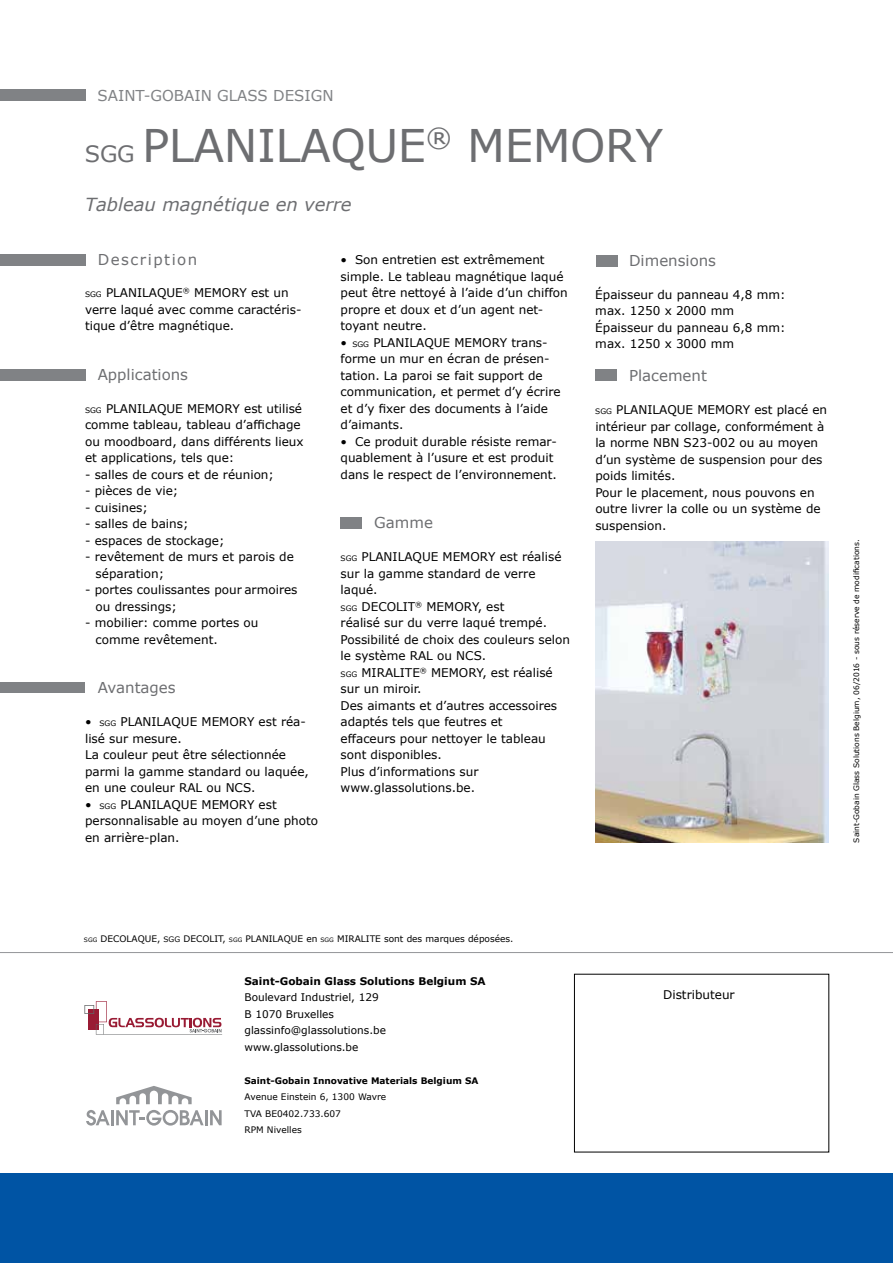
<style>
.page{position:relative;width:893px;height:1263px;background:#fff}
.page>*{position:absolute;margin:0;border:0;box-sizing:border-box;transform-origin:0 0}
.t1{font:45px "Verdana";letter-spacing:-.01em;color:#6d6e71}
.t2{font:italic 18px "Verdana";color:#6d6e71}
.t3{font:15px "Verdana";color:#6d6e71}
.t4{font:15px "Verdana";color:#808285}
.t5{font:15px "Verdana";letter-spacing:.1em;color:#6d6e71}
.t6{font:12px/16.5px "Verdana";color:#000}
.t7{font:10.5px/16.5px "Verdana";color:#000}
.t8{font:700 10.5px "Verdana";color:#000}
.t9{font:9px/16.5px "Verdana";color:#000}
.t10{font:700 9px "Verdana";color:#000}
.t11{font:7.5px "Verdana";color:#000}
.s1{font-size:22.5px}
.s2{font-size:7.5px}
.s3{font-size:6px}
</style>
<div class="page">
<div style="left:0;top:90px;width:85px;height:11px;background:#808285"></div>
<div style="left:0;top:254px;width:85px;height:11px;background:#808285"></div>
<div style="left:0;top:369px;width:85px;height:11px;background:#808285"></div>
<div style="left:595px;top:370px;width:22px;height:11px;background:#808285"></div>
<div style="left:596px;top:255px;width:21px;height:11px;background:#808285"></div>
<div style="left:341px;top:517px;width:21px;height:11px;background:#808285"></div>
<div style="left:0;top:682px;width:84px;height:11px;background:#808285"></div>
<div style="left:0;top:1174px;width:893px;height:89px;background:#0054a4"></div>
<img style="left:595px;top:541px;width:233px;height:302px">
<svg style="left:116px;top:1086px;width:76px;height:18px"></svg>
<hr style="left:111px;top:1110px;width:3px;height:15px;background:#939598">
<svg style="left:86px;top:1110px;width:24px;height:15px"></svg>
<svg style="left:116px;top:1110px;width:106px;height:15px"></svg>
<hr style="left:0;top:952px;width:893px;height:1px;background:#939598">
<svg style="left:84px;top:1001px;width:138px;height:34px"></svg>
<p class="t4" style="left:98px;top:85px;width:237px">SAINT-GOBAIN GLASS DESIGN</p>
<h1 class="t1" style="left:85px;top:114px;width:580px"><span class="s1">SGG</span> PLANILAQUE<sup>®</sup> MEMORY</h1>
<h2 class="t2" style="left:85px;top:192px;width:268px">Tableau magnétique en verre</h2>
<p class="t5" style="left:98px;top:250px;width:101px">Description</p>
<p class="t6" style="left:85px;top:285px;width:218px"><span class="s2">SGG</span> PLANILAQUE<sup>®</sup> MEMORY est un verre laqué avec comme caractéris&shy;tique d’être magnétique.</p>
<p class="t3" style="left:98px;top:364px;width:92px">Applications</p>
<p class="t6" style="left:85px;top:400px;width:220px"><span class="s2">SGG</span> PLANILAQUE MEMORY est utilisé comme tableau, tableau d’affichage ou moodboard, dans différents lieux et applications, tels que:</p>
<p class="t6" style="left:85px;top:466px;width:190px">- salles de cours et de réunion;</p>
<p class="t6" style="left:85px;top:483px;width:95px">- pièces de vie;</p>
<p class="t6" style="left:85px;top:499px;width:64px">- cuisines;</p>
<p class="t6" style="left:85px;top:516px;width:105px">- salles de bains;</p>
<p class="t6" style="left:85px;top:532px;width:141px">- espaces de stockage;</p>
<p class="t6" style="left:96px;top:549px;width:200px;text-indent:-11px">- revêtement de murs et parois de séparation;</p>
<p class="t6" style="left:96px;top:582px;width:203px;text-indent:-11px">- portes coulissantes pour armoires ou dressings;</p>
<p class="t6" style="left:96px;top:615px;width:164px;text-indent:-11px">- mobilier: comme portes ou comme revêtement.</p>
<p class="t3" style="left:98px;top:677px;width:80px">Avantages</p>
<p class="t6" style="left:85px;top:714px;width:225px">• <span class="s2">SGG</span> PLANILAQUE MEMORY est réa&shy;lisé sur mesure.<br>La couleur peut être sélectionnée parmi la gamme standard ou laquée, en une couleur RAL ou NCS.</p>
<p class="t6" style="left:85px;top:796px;width:235px">• <span class="s2">SGG</span> PLANILAQUE MEMORY est personnalisable au moyen d’une photo en arrière-plan.</p>
<p class="t6" style="left:341px;top:252px;width:229px">• Son entretien est extrêmement simple. Le tableau magnétique laqué peut être nettoyé à l’aide d’un chiffon propre et doux et d’un agent net&shy;toyant neutre.</p>
<p class="t6" style="left:341px;top:334px;width:222px">• <span class="s2">SGG</span> PLANILAQUE MEMORY trans&shy;forme un mur en écran de présen&shy;tation. La paroi se fait support de communication, et permet d’y écrire et d’y fixer des documents à l’aide d’aimants.</p>
<p class="t6" style="left:341px;top:433px;width:218px">• Ce produit durable résiste remar&shy;quablement à l’usure et est produit dans le respect de l’environnement.</p>
<p class="t3" style="left:374px;top:513px;width:60px">Gamme</p>
<p class="t6" style="left:341px;top:549px;width:231px"><span class="s2">SGG</span> PLANILAQUE MEMORY est réalisé sur la gamme standard de verre laqué.<br><span class="s2">SGG</span> DECOLIT<sup>®</sup> MEMORY, est<br>réalisé sur du verre laqué trempé.<br>Possibilité de choix des couleurs selon le système RAL ou NCS.<br><span class="s2">SGG</span> MIRALITE<sup>®</sup> MEMORY, est réalisé sur un miroir.<br>Des aimants et d’autres accessoires adaptés tels que feutres et<br>effaceurs pour nettoyer le tableau sont disponibles.<br>Plus d’informations sur www.glassolutions.be.</p>
<p class="t3" style="left:629px;top:250px;width:89px">Dimensions</p>
<p class="t6" style="left:595px;top:286px;width:192px">Épaisseur du panneau 4,8 mm: max. 1250 x 2000 mm<br>Épaisseur du panneau 6,8 mm: max. 1250 x 3000 mm</p>
<p class="t3" style="left:629px;top:365px;width:79px">Placement</p>
<p class="t6" style="left:595px;top:401px;width:233px"><span class="s2">SGG</span> PLANILAQUE MEMORY est placé en intérieur par collage, conformément à la norme NBN S23-002 ou au moyen d’un système de suspension pour des poids limités.<br>Pour le placement, nous pouvons en outre livrer la colle ou un système de suspension.</p>
<p class="t11" style="left:851px;top:842px;width:305px;rotate:-90deg">Saint-Gobain Glass Solutions Belgium, 06/2016 - sous réserve de modifications.</p>
<p class="t9" style="left:84px;top:931px;width:431px"><span class="s3">SGG</span> DECOLAQUE, <span class="s2">SGG</span> DECOLIT, <span class="s3">SGG</span> PLANILAQUE en <span class="s3">SGG</span> MIRALITE sont des marques déposées.</p>
<p class="t8" style="left:244px;top:973px;width:243px">Saint-Gobain Glass Solutions Belgium SA</p>
<p class="t7" style="left:244px;top:989px;width:143px">Boulevard Industriel, 129<br>B 1070 Bruxelles glassinfo@glassolutions.be www.glassolutions.be</p>
<p class="t10" style="left:244px;top:1074px;width:235px">Saint-Gobain Innovative Materials Belgium SA</p>
<p class="t9" style="left:244px;top:1089px;width:143px">Avenue Einstein 6, 1300 Wavre<br>TVA BE0402.733.607<br>RPM Nivelles</p>
<p class="t6" style="left:663px;top:986px;width:73px">Distributeur</p>
</div>
